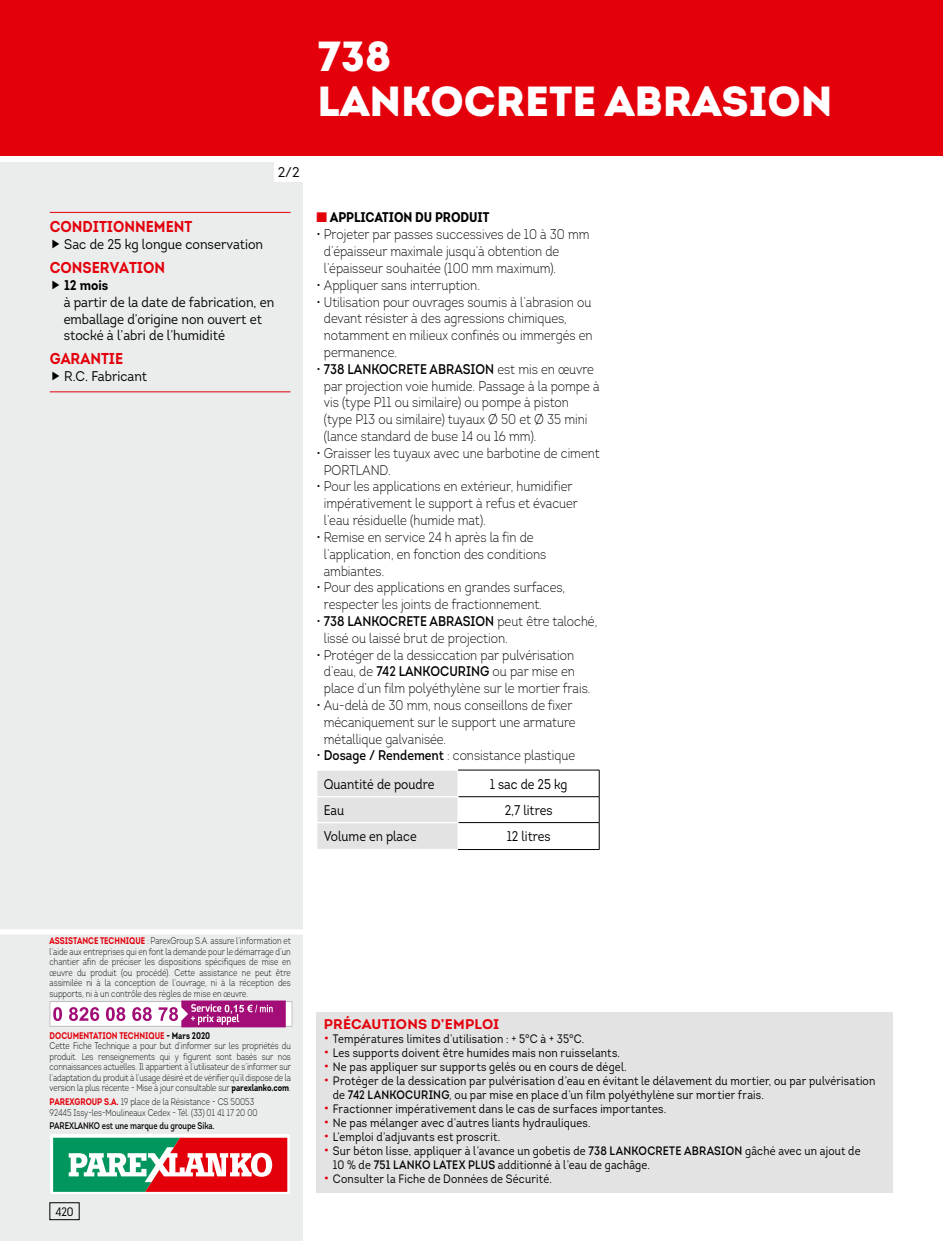
<style>
.page{position:relative;width:943px;height:1241px;background:#fff}
.page>*{position:absolute;margin:0;border:0;box-sizing:border-box;transform-origin:0 0}
.t1{font:900 42px/45.5px "Intro";color:#fff}
.t2{font:700 15.75px "Intro";color:#e3000b;scale:.9 1}
.t3{font:300 14px/16.8px "Intro";color:#000;scale:.86 1}
.t4{font:14px/16.8px "Intro";color:#000;scale:.9 1}
.t5{font:14px "Intro";color:#000;scale:.86 1}
.t6{font:700 14px "Intro Cond";color:#000}
.t7{font:700 14px "Intro";letter-spacing:.015em;color:#e3000b}
.t8{font:700 14px "Intro";color:#000;scale:.9 1}
.t9{font:14px "Intro";color:#000}
.t10{font:12.25px/14px "Intro";letter-spacing:.015em;color:#000;scale:.86 1}
.t11{font:12.25px "Intro Cond";color:#000}
.t12{font:300 9.62px/10.5px "Intro";letter-spacing:-.01em;color:#000;scale:.8 1}
.t13{font:600 9.62px "Intro";letter-spacing:-.01em;color:#000;scale:.8 1}
.s1{color:#e3000b}
.s2{font-weight:600}
.s3{font-weight:400}
.s4{font-weight:700;color:#e3000b}
.s5{font-weight:700}
.s6{font-size:14px;color:#e3000b}
</style>
<div class="page">
<div style="left:0;top:163px;width:302px;height:1077px;background:#ebecec"></div>
<div style="left:0;top:0;width:943px;height:156px;background:#e3000b"></div>
<div style="left:0;top:929px;width:307px;height:5px;background:#fff"></div>
<div style="left:50px;top:1134px;width:238px;height:58px;background:#fff"></div>
<svg style="left:51px;top:1135px;width:238px;height:58px"></svg>
<svg style="left:52px;top:1136px;width:235px;height:55px"></svg>
<hr style="left:458px;top:769px;width:141px;height:1px;background:#000">
<hr style="left:458px;top:796px;width:141px;height:1px;background:#000">
<hr style="left:458px;top:822px;width:141px;height:1px;background:#000">
<svg style="left:599px;top:770px;width:1px;height:79px"></svg>
<hr style="left:458px;top:849px;width:141px;height:1px;background:#000">
<div style="left:317px;top:771px;width:141px;height:78px;background:#e3e3e3"></div>
<hr style="left:50px;top:212px;width:240px;height:1px;background:#e3000b">
<hr style="left:50px;top:391px;width:240px;height:1px;background:#e3000b">
<div style="left:274px;top:162px;width:29px;height:20px;background:#fff"></div>
<div style="left:316px;top:1012px;width:577px;height:180px;background:#e3e3e3"></div>
<svg style="left:50px;top:1000px;width:242px;height:27px;background:#cf89bb"></svg>
<div style="left:50px;top:1202px;width:29px;height:17px;border:1px solid #000"></div>
<h1 class="t1" style="left:317px;top:32px;width:516px">738<br>LANKOCRETE ABRASION</h1>
<p class="t9" style="left:278px;top:164px;width:23px">2/2</p>
<p class="t2" style="left:50px;top:217px;width:160px">CONDITIONNEMENT</p>
<p class="t4" style="left:64px;top:236px;width:222px">Sac de 25 kg longue conservation</p>
<p class="t2" style="left:50px;top:257px;width:130px">CONSERVATION</p>
<p class="t8" style="left:64px;top:276px;width:51px">12 mois</p>
<p class="t4" style="left:64px;top:293px;width:235px">à partir de la date de fabrication, en emballage d’origine non ouvert et stocké à l’abri de l’humidité</p>
<p class="t2" style="left:50px;top:348px;width:83px">GARANTIE</p>
<p class="t4" style="left:64px;top:367px;width:94px">R.C. Fabricant</p>
<p class="t6" style="left:316px;top:208px;width:174px"><span class="s1">■</span> APPLICATION DU PRODUIT</p>
<p class="t3" style="left:324px;top:226px;width:310px;text-indent:-7px">• Projeter par passes successives de 10 à 30 mm d’épaisseur maximale jusqu’à obtention de l’épaisseur souhaitée (100 mm maximum).</p>
<p class="t3" style="left:316px;top:276px;width:192px">• Appliquer sans interruption.</p>
<p class="t3" style="left:324px;top:293px;width:314px;text-indent:-7px">• Utilisation pour ouvrages soumis à l’abrasion ou devant résister à des agressions chimiques, notamment en milieux confinés ou immergés en permanence.</p>
<p class="t3" style="left:324px;top:360px;width:322px;text-indent:-7px">• <span class="s2">738 LANKOCRETE ABRASION</span> est mis en œuvre par projection voie humide. Passage à la pompe à vis (type P11 ou similaire) ou pompe à piston (type P13 ou similaire) tuyaux Ø 50 et Ø 35 mini (lance standard de buse 14 ou 16 mm).</p>
<p class="t3" style="left:324px;top:444px;width:322px;text-indent:-7px">• Graisser les tuyaux avec une barbotine de ciment<br>PORTLAND.</p>
<p class="t3" style="left:324px;top:478px;width:297px;text-indent:-7px">• Pour les applications en extérieur, humidifier impérativement le support à refus et évacuer l’eau résiduelle (humide mat).</p>
<p class="t3" style="left:324px;top:528px;width:260px;text-indent:-7px">• Remise en service 24 h après la fin de l’application, en fonction des conditions ambiantes.</p>
<p class="t3" style="left:324px;top:579px;width:282px;text-indent:-7px">• Pour des applications en grandes surfaces, respecter les joints de fractionnement.</p>
<p class="t3" style="left:324px;top:612px;width:319px;text-indent:-7px">• <span class="s2">738 LANKOCRETE ABRASION</span> peut être taloché, lissé ou laissé brut de projection.</p>
<p class="t3" style="left:324px;top:646px;width:311px;text-indent:-7px">• Protéger de la dessiccation par pulvérisation d’eau, de <span class="s2">742 LANKOCURING</span> ou par mise en place d’un film polyéthylène sur le mortier frais.</p>
<p class="t3" style="left:324px;top:696px;width:294px;text-indent:-7px">• Au-delà de 30 mm, nous conseillons de fixer mécaniquement sur le support une armature métallique galvanisée.</p>
<p class="t3" style="left:324px;top:741px;width:294px;line-height:28.2px;text-indent:-7px">• <span class="s2">Dosage / Rendement</span> : consistance plastique<br><span class="s3">Quantité de poudre</span></p>
<p class="t5" style="left:489px;top:775px;width:92px">1 sac de 25 kg</p>
<p class="t5" style="left:324px;top:801px;width:25px">Eau</p>
<p class="t5" style="left:505px;top:801px;width:57px">2,7 litres</p>
<p class="t5" style="left:324px;top:827px;width:109px">Volume en place</p>
<p class="t5" style="left:506px;top:827px;width:53px">12 litres</p>
<p class="t12" style="left:50px;top:935px;width:303px;text-align:justify"><span class="s4">ASSISTANCE TECHNIQUE</span> : ParexGroup S.A. assure l’information et l’aide aux entreprises qui en font la demande pour le démarrage d’un chantier afin de préciser les dispositions spécifiques de mise en œuvre du produit (ou procédé). Cette assistance ne peut être assimilée ni à la conception de l’ouvrage, ni à la réception des supports, ni à un contrôle des règles de mise en œuvre.</p>
<p class="t12" style="left:50px;top:1030px;width:303px"><span class="s4">DOCUMENTATION TECHNIQUE</span> <span class="s5">- Mars 2020<br></span>Cette Fiche Technique a pour but d’informer sur les propriétés du produit. Les renseignements qui y figurent sont basés sur nos connaissances actuelles. Il appartient à l’utilisateur de s’informer sur l’adaptation du produit à l’usage désiré et de vérifier qu’il dispose de la version la plus récente - Mise à jour consultable sur <span class="s5">parexlanko.com</span>.</p>
<p class="t12" style="left:50px;top:1096px;width:261px"><span class="s4">PAREXGROUP S.A.</span> 19 place de la Résistance - CS 50053<br>92445 Issy-les-Moulineaux Cedex - Tél. (33) 01 41 17 20 00</p>
<p class="t13" style="left:50px;top:1119px;width:208px">PAREXLANKO est une marque du groupe Sika.</p>
<p class="t11" style="left:55px;top:1203px;width:20px">420</p>
<p class="t7" style="left:324px;top:1015px;width:177px">PRÉCAUTIONS D’EMPLOI</p>
<p class="t10" style="left:324px;top:1031px;width:304px"><span class="s6">•</span> Températures limites d’utilisation : + 5°C à + 35°C.</p>
<p class="t10" style="left:324px;top:1045px;width:346px"><span class="s6">•</span> Les supports doivent être humides mais non ruisselants.</p>
<p class="t10" style="left:324px;top:1059px;width:354px"><span class="s6">•</span> Ne pas appliquer sur supports gelés ou en cours de dégel.</p>
<p class="t10" style="left:333px;top:1073px;width:632px;text-indent:-9px"><span class="s6">•</span> Protéger de la dessication par pulvérisation d’eau en évitant le délavement du mortier, ou par pulvérisation de <span class="s2">742 LANKOCURING</span>, ou par mise en place d’un film polyéthylène sur mortier frais.</p>
<p class="t10" style="left:324px;top:1101px;width:400px"><span class="s6">•</span> Fractionner impérativement dans le cas de surfaces importantes.</p>
<p class="t10" style="left:324px;top:1115px;width:312px"><span class="s6">•</span> Ne pas mélanger avec d’autres liants hydrauliques.</p>
<p class="t10" style="left:324px;top:1129px;width:207px"><span class="s6">•</span> L’emploi d’adjuvants est proscrit.</p>
<p class="t10" style="left:333px;top:1143px;width:615px;text-indent:-9px"><span class="s6">•</span> Sur béton lisse, appliquer à l’avance un gobetis de <span class="s2">738 LANKOCRETE ABRASION</span> gâché avec un ajout de<br>10 % de <span class="s2">751 LANKO LATEX PLUS</span> additionné à l’eau de gachâge.</p>
<p class="t10" style="left:324px;top:1171px;width:267px"><span class="s6">•</span> Consulter la Fiche de Données de Sécurité.</p>
</div>
